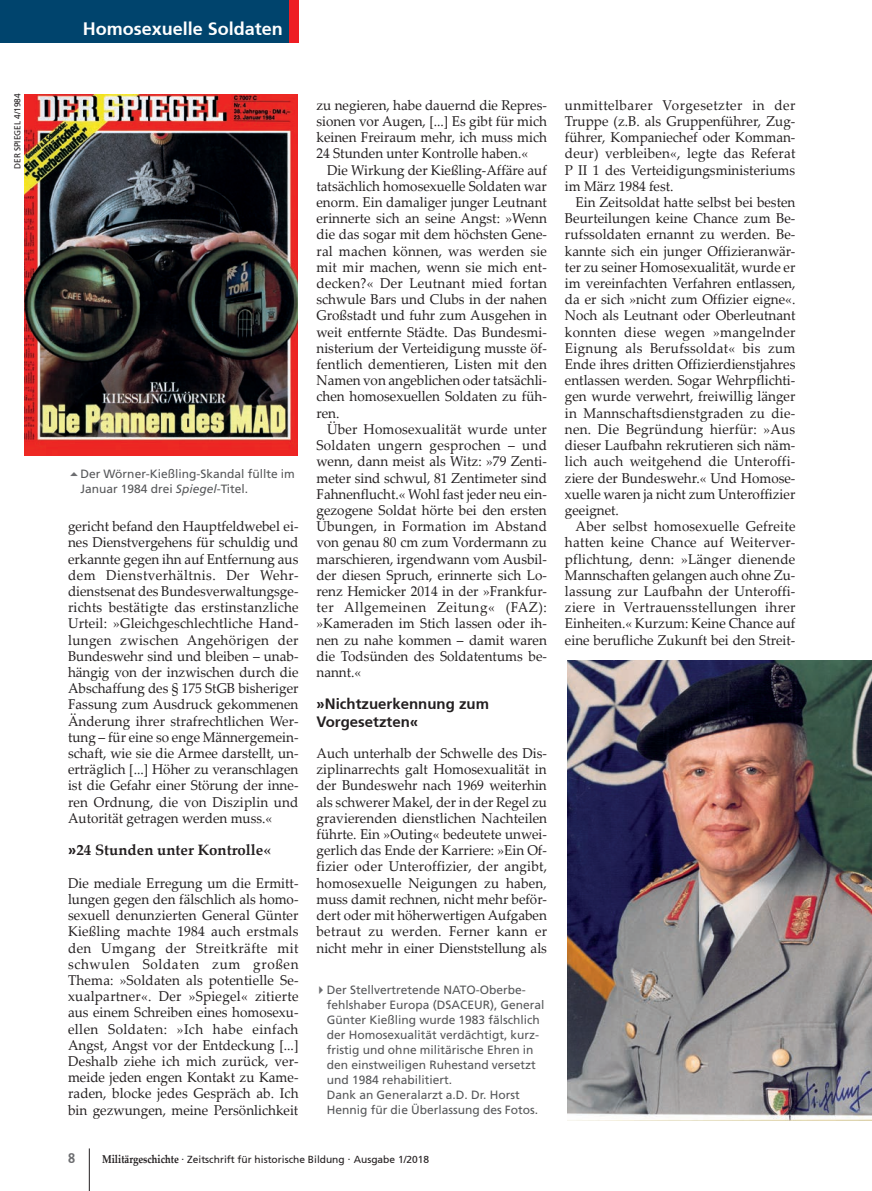
<style>
.page{position:relative;width:872px;height:1191px;background:#fff}
.page>*{position:absolute;margin:0;border:0;box-sizing:border-box;transform-origin:0 0}
.t1{font:700 18px "Frutiger";color:#fff}
.t2{font:700 15px/18px "Frutiger";color:#231f20}
.t3{font:700 15px "Palatino Linotype";color:#231f20}
.t4{font:14.1px/16.2px "Palatino Linotype";color:#231f20;text-align:justify;scale:.95 1}
.t5{font:700 14.1px "Frutiger";color:#6c6d70;scale:.91 1}
.t6{font:12px/15px "Frutiger LT Std";color:#57585a}
.t7{font:10.2px "Frutiger";color:#231f20}
.t8{font:8.7px "Frutiger";color:#231f20;scale:.95 1}
.s1{font-style:italic}
.s2{font-family:"Frutiger"}
.s3{color:#6c6d70}
.s4{font-family:"Palatino Linotype";font-weight:700;font-size:11.4px}
.s5{font-size:12px}
</style>
<div class="page">
<img style="left:25px;top:94px;width:272px;height:361px">
<img style="left:567px;top:660px;width:305px;height:460px">
<div style="left:0;top:0;width:298px;height:43px;background:#00446d"></div>
<div style="left:288px;top:0;width:10px;height:43px;background:#ee1d23"></div>
<hr style="left:89px;top:1148px;width:1px;height:43px;background:#231f20">
<p class="t1" style="left:83px;top:18px;width:202px">Homosexuelle Soldaten</p>
<p class="t8" style="left:12px;top:169px;width:81px;rotate:-90deg">DER SPIEGEL 4/1984</p>
<p class="t4" style="left:565px;top:96px;width:244px">unmittelbarer Vorgesetzter in der Truppe (z.B. als Gruppenführer, Zug&shy;führer, Kompaniechef oder Komman&shy;deur) verbleiben«, legte das Referat P II 1 des Verteidigungsministeriums im März 1984 fest.</p>
<p class="t4" style="left:565px;top:194px;width:244px;text-indent:11px">Ein Zeitsoldat hatte selbst bei besten Beurteilungen keine Chance zum Be&shy;rufssoldaten ernannt zu werden. Be&shy;kannte sich ein junger Offizieranwär&shy;ter zu seiner Homosexualität, wurde er im vereinfachten Verfahren entlassen, da er sich »nicht zum Offizier eigne«.<br>Noch als Leutnant oder Oberleutnant konnten diese wegen »mangelnder Eignung als Berufssoldat« bis zum Ende ihres dritten Offizierdienstjahres entlassen werden. Sogar Wehrpflichti&shy;gen wurde verwehrt, freiwillig länger in Mannschaftsdienstgraden zu die&shy;nen. Die Begründung hierfür: »Aus dieser Laufbahn rekrutieren sich näm&shy;lich auch weitgehend die Unteroffi&shy;ziere der Bundeswehr.« Und Homose&shy;xuelle waren ja nicht zum Unteroffizier geeignet.</p>
<p class="t4" style="left:565px;top:518px;width:244px;text-indent:11px">Aber selbst homosexuelle Gefreite hatten keine Chance auf Weiterver&shy;pflichtung, denn: »Länger dienende Mannschaften gelangen auch ohne Zu&shy;lassung zur Laufbahn der Unteroffi&shy;ziere in Vertrauensstellungen ihrer Einheiten.« Kurzum: Keine Chance auf eine berufliche Zukunft bei den Streit-</p>
<p class="t4" style="left:316px;top:96px;width:244px">zu negieren, habe dauernd die Repres&shy;sionen vor Augen, [...] Es gibt für mich keinen Freiraum mehr, ich muss mich 24 Stunden unter Kontrolle haben.«</p>
<p class="t4" style="left:316px;top:161px;width:244px;text-indent:11px">Die Wirkung der Kießling-Affäre auf tatsächlich homosexuelle Soldaten war enorm. Ein damaliger junger Leutnant erinnerte sich an seine Angst: »Wenn die das sogar mit dem höchsten Gene&shy;ral machen können, was werden sie mit mir machen, wenn sie mich ent&shy;decken?« Der Leutnant mied fortan schwule Bars und Clubs in der nahen Großstadt und fuhr zum Ausgehen in weit entfernte Städte. Das Bundesmi&shy;nisterium der Verteidigung musste öf&shy;fentlich dementieren, Listen mit den Namen von angeblichen oder tatsächli&shy;chen homosexuellen Soldaten zu füh&shy;ren.</p>
<p class="t4" style="left:316px;top:420px;width:244px;text-indent:11px">Über Homosexualität wurde unter Soldaten ungern gesprochen – und wenn, dann meist als Witz: »79 Zenti&shy;meter sind schwul, 81 Zentimeter sind Fahnenflucht.« Wohl fast jeder neu ein&shy;gezogene Soldat hörte bei den ersten Übungen, in Formation im Abstand von genau 80 cm zum Vordermann zu marschieren, irgendwann vom Ausbil&shy;der diesen Spruch, erinnerte sich Lo&shy;renz Hemicker 2014 in der »Frankfur&shy;ter Allgemeinen Zeitung« (FAZ): »Kameraden im Stich lassen oder ih&shy;nen zu nahe kommen – damit waren die Todsünden des Soldatentums be&shy;nannt.«</p>
<p class="t2" style="left:316px;top:695px;width:174px">»Nichtzuerkennung zum<br>Vorgesetzten«</p>
<p class="t4" style="left:316px;top:744px;width:244px">Auch unterhalb der Schwelle des Dis&shy;ziplinarrechts galt Homosexualität in der Bundeswehr nach 1969 weiterhin als schwerer Makel, der in der Regel zu gravierenden dienstlichen Nachteilen führte. Ein »Outing« bedeutete unwei&shy;gerlich das Ende der Karriere: »Ein Of&shy;fizier oder Unteroffizier, der angibt, homosexuelle Neigungen zu haben, muss damit rechnen, nicht mehr beför&shy;dert oder mit höherwertigen Aufgaben betraut zu werden. Ferner kann er nicht mehr in einer Dienststellung als</p>
<p class="t6" style="left:80px;top:466px;width:216px">Der Wörner-Kießling-Skandal füllte im<br>Januar 1984 drei <span class="s1">Spiegel</span>-Titel.</p>
<p class="t4" style="left:68px;top:517px;width:244px">gericht befand den Hauptfeldwebel ei&shy;nes Dienstvergehens für schuldig und erkannte gegen ihn auf Entfernung aus dem Dienstverhältnis. Der Wehr&shy;dienstsenat des Bundesverwaltungsge&shy;richts bestätigte das erstinstanzliche Urteil: »Gleichgeschlechtliche Hand&shy;lungen zwischen Angehörigen der Bundeswehr sind und bleiben – unab&shy;hängig von der inzwischen durch die Abschaffung des § 175 StGB bisheriger Fassung zum Ausdruck gekommenen Änderung ihrer strafrechtlichen Wer&shy;tung – für eine so enge Männergemein&shy;schaft, wie sie die Armee darstellt, un&shy;erträglich [...] Höher zu veranschlagen ist die Gefahr einer Störung der inne&shy;ren Ordnung, die von Disziplin und Autorität getragen werden muss.«</p>
<p class="t3" style="left:68px;top:839px;width:204px"><span class="s2">»</span>24 Stunden unter Kontrolle«</p>
<p class="t4" style="left:68px;top:874px;width:244px">Die mediale Erregung um die Ermitt&shy;lungen gegen den fälschlich als homo&shy;sexuell denunzierten General Günter Kießling machte 1984 auch erstmals den Umgang der Streitkräfte mit schwulen Soldaten zum großen Thema: »Soldaten als potentielle Se&shy;xualpartner«. Der »Spiegel« zitierte aus einem Schreiben eines homosexu&shy;ellen Soldaten: »Ich habe einfach Angst, Angst vor der Entdeckung [...] Deshalb ziehe ich mich zurück, ver&shy;meide jeden engen Kontakt zu Kame&shy;raden, blocke jedes Gespräch ab. Ich bin gezwungen, meine Persönlichkeit</p>
<p class="t6" style="left:327px;top:982px;width:219px;text-indent:-12px"><span class="s3">✔</span>Der Stellvertretende NATO-Oberbe&shy;fehlshaber Europa (DSACEUR), General Günter Kießling wurde 1983 fälschlich der Homosexualität verdächtigt, kurz&shy;fristig und ohne militärische Ehren in den einstweiligen Ruhestand versetzt und 1984 rehabilitiert.<br>Dank an Generalarzt a.D. Dr. Horst Hennig für die Überlassung des Fotos.</p>
<p class="t5" style="left:68px;top:1150px;width:9px">8</p>
<p class="t7" style="left:102px;top:1153px;width:329px"><span class="s4">Militärgeschichte</span> <span class="s5">·</span> Zeitschrift für historische Bildung <span class="s5">·</span> Ausgabe 1/2018</p>
</div>
